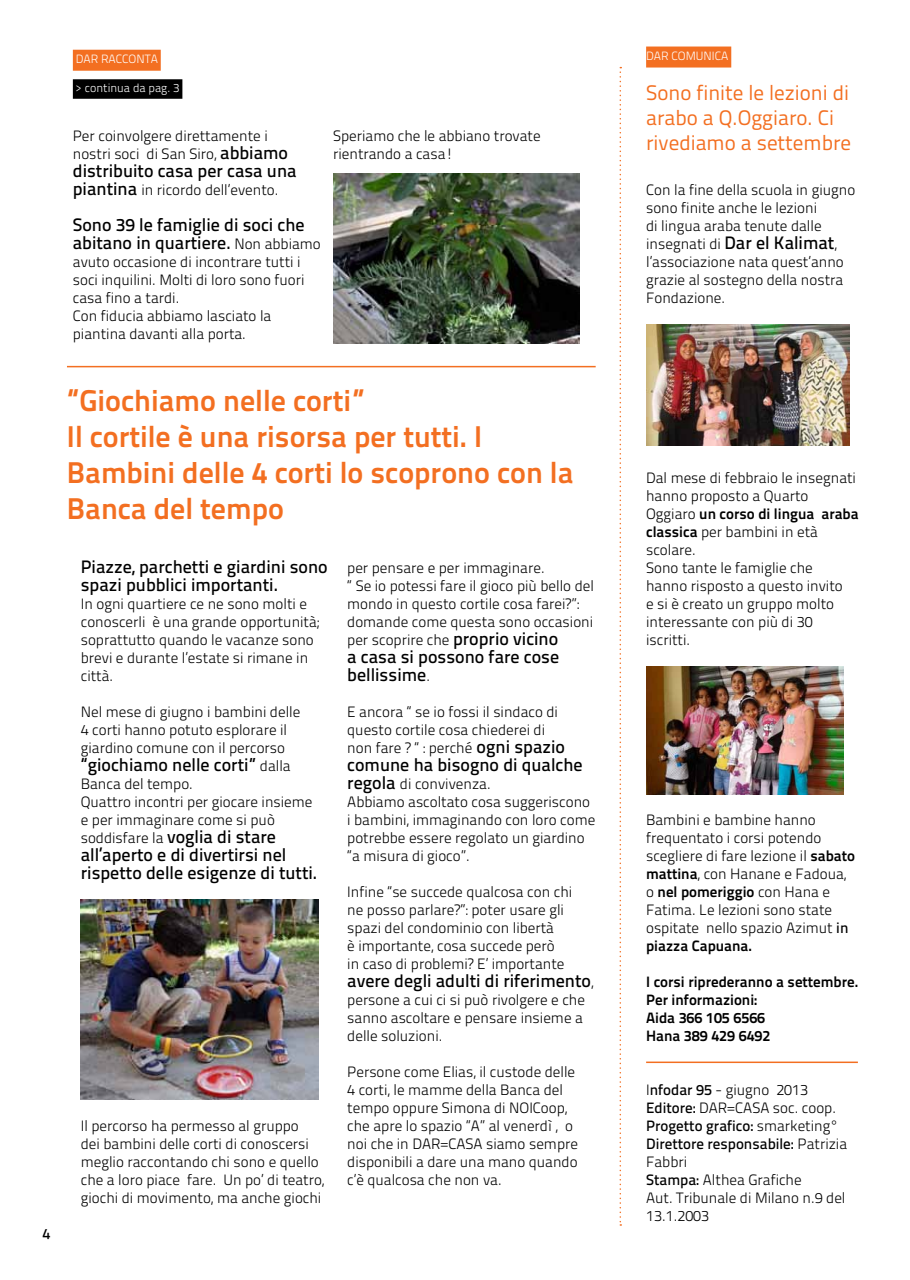
<style>
.page{position:relative;width:910px;height:1280px;background:#fff}
.page>*{position:absolute;margin:0;border:0;box-sizing:border-box;transform-origin:0 0}
.t1{font:30px/36px "Titillium Text 25 L 800 wt";color:#f36f21}
.t2{font:21px/25.2px "Titillium Text 25 L 400 wt";color:#f36f21}
.t3{font:18px/18px "Titillium Text 25 L 600 wt";color:#000}
.t4{font:15px/18px "Titillium Text 25 L 250 wt";color:#000}
.t5{font:15px/18px "Titillium Text 25 L 800 wt";color:#000}
.t6{font:15px/18px "Titillium Text 25 L 600 wt";color:#000}
.t7{font:12px "Titillium Text 25 L 250 wt";color:#fff}
.s1{font-family:"Titillium Text 25 L 600 wt";font-size:18px}
.s2{font-family:"Titillium Text 25 L 250 wt";font-size:15px}
.s3{font-family:"Titillium Text 25 L 250 wt"}
.s4{font-family:"Titillium Text 25 L 800 wt"}
.s5{font-family:"Titillium Text 25 L 600 wt"}
</style>
<div class="page">
<img style="left:333px;top:173px;width:247px;height:170px">
<div style="left:646px;top:47px;width:85px;height:21px;background:#f36f21"></div>
<img style="left:646px;top:324px;width:204px;height:121px">
<img style="left:646px;top:666px;width:197px;height:128px">
<div style="left:73px;top:50px;width:88px;height:21px;background:#f36f21"></div>
<div style="left:73px;top:79px;width:109px;height:20px;background:#000"></div>
<img style="left:81px;top:899px;width:238px;height:200px">
<hr style="left:67px;top:366px;width:529px;height:1px;background:#f36f21">
<hr style="left:646px;top:1061px;width:212px;height:2px;background:#f36f21">
<svg style="left:620px;top:67px;width:1px;height:1159px"></svg>
<p class="t7" style="left:76px;top:50px;width:84px">DAR RACCONTA</p>
<p class="t7" style="left:76px;top:79px;width:105px">&gt; continua da pag. 3</p>
<p class="t4" style="left:73px;top:126px;width:217px">Per coinvolgere direttamente i nostri soci di San Siro, <span class="s1">abbiamo</span></p>
<p class="t3" style="left:73px;top:161px;width:225px">distribuito casa per casa una</p>
<p class="t4" style="left:73px;top:180px;width:207px"><span class="s1">piantina</span> in ricordo dell’evento.</p>
<p class="t3" style="left:73px;top:215px;width:250px">Sono 39 le famiglie di soci che abitano in quartiere. <span class="s2">Non abbiamo</span></p>
<p class="t4" style="left:73px;top:252px;width:233px">avuto occasione di incontrare tutti i soci inquilini. Molti di loro sono fuori casa fino a tardi.<br>Con fiducia abbiamo lasciato la piantina davanti alla porta.</p>
<p class="t4" style="left:333px;top:126px;width:209px">Speriamo che le abbiano trovate rientrando a casa!</p>
<p class="t6" style="left:43px;top:1224px;width:9px">4</p>
<h1 class="t1" style="left:67px;top:381px;width:508px">“Giochiamo nelle corti”<br>Il cortile è una risorsa per tutti. I<br>Bambini delle 4 corti lo scoprono con la<br>Banca del tempo</h1>
<p class="t3" style="left:81px;top:557px;width:249px">Piazze, parchetti e giardini sono spazi pubblici importanti.</p>
<p class="t4" style="left:81px;top:594px;width:240px">In ogni quartiere ce ne sono molti e conoscerli è una grande opportunità; soprattutto quando le vacanze sono brevi e durante l’estate si rimane in città.</p>
<p class="t4" style="left:81px;top:702px;width:221px">Nel mese di giugno i bambini delle<br>4 corti hanno potuto esplorare il giardino comune con il percorso</p>
<p class="t3" style="left:81px;top:755px;width:211px">“giochiamo nelle corti” <span class="s2">dalla</span></p>
<p class="t4" style="left:81px;top:774px;width:233px">Banca del tempo.<br>Quattro incontri per giocare insieme e per immaginare come si può</p>
<p class="t3" style="left:81px;top:827px;width:238px"><span class="s2">soddisfare la</span> voglia di stare all’aperto e di divertirsi nel rispetto delle esigenze di tutti.</p>
<p class="t4" style="left:81px;top:1116px;width:245px">Il percorso ha permesso al gruppo<br>dei bambini delle corti di conoscersi meglio raccontando chi sono e quello che a loro piace fare. Un po’ di teatro, giochi di movimento, ma anche giochi</p>
<p class="t4" style="left:347px;top:558px;width:248px">per pensare e per immaginare.<br>“ Se io potessi fare il gioco più bello del mondo in questo cortile cosa farei?”: domande come questa sono occasioni per scoprire che <span class="s1">proprio vicino</span></p>
<p class="t3" style="left:347px;top:647px;width:213px">a casa si possono fare cose bellissime<span class="s2">.</span></p>
<p class="t4" style="left:347px;top:702px;width:219px">E ancora “ se io fossi il sindaco di questo cortile cosa chiederei di non fare ? “ : perché <span class="s1">ogni spazio</span></p>
<p class="t3" style="left:347px;top:755px;width:237px">comune ha bisogno di qualche</p>
<p class="t4" style="left:347px;top:774px;width:250px"><span class="s1">regola</span> di convivenza.<br>Abbiamo ascoltato cosa suggeriscono i bambini, immaginando con loro come potrebbe essere regolato un giardino “a misura di gioco”.</p>
<p class="t4" style="left:347px;top:882px;width:226px">Infine “se succede qualcosa con chi ne posso parlare?”: poter usare gli spazi del condominio con libertà<br>è importante, cosa succede però<br>in caso di problemi? E’ importante</p>
<p class="t3" style="left:347px;top:971px;width:248px">avere degli adulti di riferimento<span class="s2">,</span></p>
<p class="t4" style="left:347px;top:990px;width:239px">persone a cui ci si può rivolgere e che sanno ascoltare e pensare insieme a delle soluzioni.</p>
<p class="t4" style="left:347px;top:1062px;width:232px">Persone come Elias, il custode delle<br>4 corti, le mamme della Banca del tempo oppure Simona di NOICoop, che apre lo spazio “A” al venerdì , o noi che in DAR=CASA siamo sempre disponibili a dare una mano quando c’è qualcosa che non va.</p>
<p class="t7" style="left:646px;top:47px;width:84px">DAR COMUNICA</p>
<h2 class="t2" style="left:646px;top:79px;width:207px">Sono finite le lezioni di arabo a Q.Oggiaro. Ci rivediamo a settembre</h2>
<p class="t4" style="left:646px;top:180px;width:211px">Con la fine della scuola in giugno sono finite anche le lezioni<br>di lingua araba tenute dalle insegnati di <span class="s1">Dar el Kalimat</span>, l’associazione nata quest’anno grazie al sostegno della nostra<br>Fondazione.</p>
<p class="t4" style="left:646px;top:468px;width:211px">Dal mese di febbraio le insegnati hanno proposto a Quarto</p>
<p class="t5" style="left:646px;top:504px;width:214px"><span class="s3">Oggiaro</span> un corso di lingua araba</p>
<p class="t4" style="left:646px;top:522px;width:198px"><span class="s4">classica</span> per bambini in età scolare.<br>Sono tante le famiglie che hanno risposto a questo invito e si è creato un gruppo molto interessante con più di 30 iscritti.</p>
<p class="t4" style="left:646px;top:810px;width:210px">Bambini e bambine hanno frequentato i corsi potendo scegliere di fare lezione il <span class="s4">sabato mattina</span>, con Hanane e Fadoua,</p>
<p class="t5" style="left:646px;top:882px;width:186px"><span class="s3">o</span> nel pomeriggio <span class="s3">con Hana e</span></p>
<p class="t4" style="left:646px;top:900px;width:204px">Fatima. Le lezioni sono state ospitate nello spazio Azimut <span class="s5">in</span></p>
<p class="t5" style="left:646px;top:936px;width:108px">piazza Capuana.</p>
<p class="t5" style="left:646px;top:972px;width:214px">I corsi riprederanno a settembre.<br>Per informazioni:<br>Aida 366 105 6566<br>Hana 389 429 6492</p>
<p class="t4" style="left:646px;top:1080px;width:192px">I<span class="s5">nfodar 95</span> - giugno 2013<br><span class="s5">Editore:</span> DAR=CASA soc. coop.</p>
<p class="t6" style="left:646px;top:1116px;width:203px">Progetto grafico: <span class="s3">smarketing°<br></span>Direttore responsabile: <span class="s3">Patrizia</span></p>
<p class="t4" style="left:646px;top:1152px;width:201px">Fabbri<br><span class="s5">Stampa:</span> Althea Grafiche<br>Aut. Tribunale di Milano n.9 del<br>13.1.2003</p>
</div>
